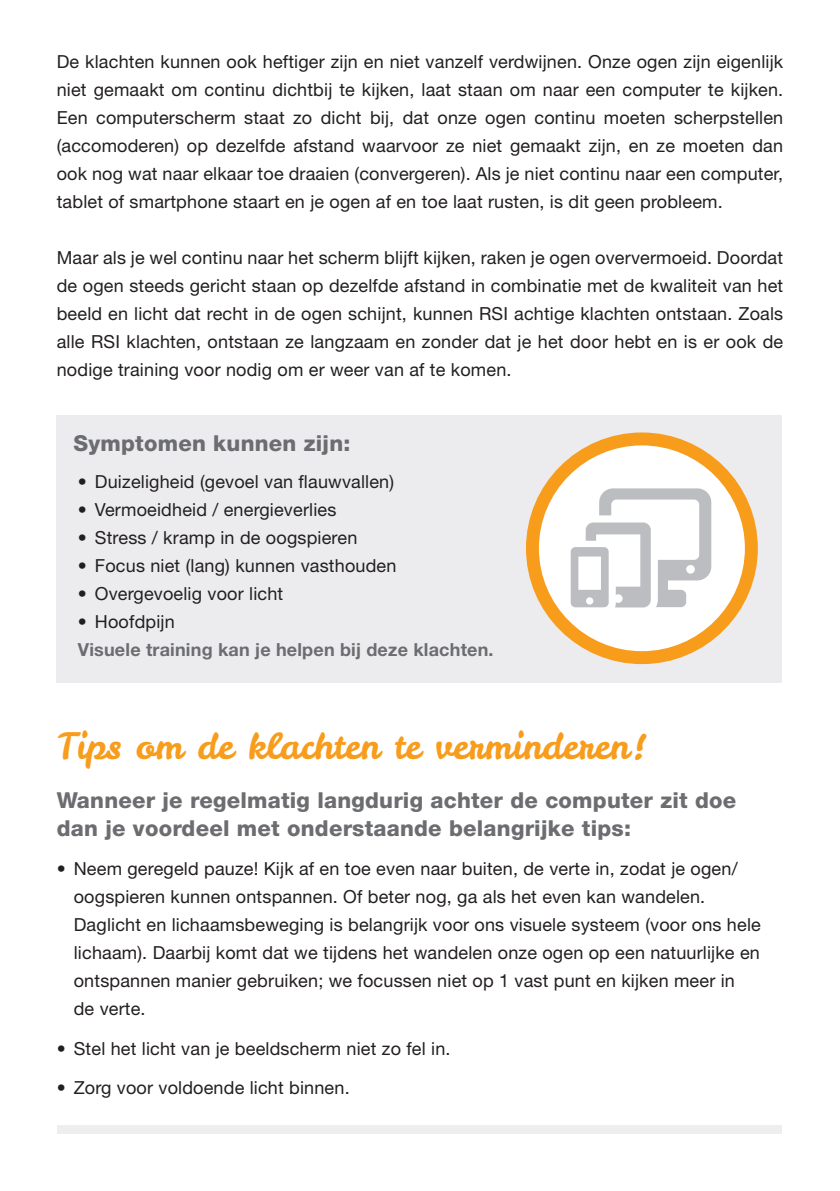
<style>
.page{position:relative;width:840px;height:1191px;background:#fff}
.page>*{position:absolute;margin:0;border:0;box-sizing:border-box;transform-origin:0 0}
.t1{font:36px "Leckerli One";color:#f89c1c}
.t2{font:800 22px/28px "Helvetica Neue LT Std";letter-spacing:.01em;color:#6c6d70}
.t3{font:18px/28px "Helvetica Neue LT Std";letter-spacing:.01em;color:#231f20;text-align:justify}
.t4{font:700 18px "Helvetica Neue LT Std";letter-spacing:.01em;color:#6c6d70}
</style>
<div class="page">
<div style="left:57px;top:1125px;width:724px;height:9px;background:#eeeeef"></div>
<div style="left:57px;top:415px;width:724px;height:267px;background:#ececee"></div>
<div style="left:525px;top:432px;width:232px;height:232px;background:#f89c1c;border-radius:50%"></div>
<div style="left:538px;top:445px;width:206px;height:206px;background:#fff;border-radius:50%"></div>
<svg style="left:570px;top:488px;width:141px;height:119px"></svg>
<p class="t3" style="left:57px;top:47px;width:727px">De klachten kunnen ook heftiger zijn en niet vanzelf verdwijnen. Onze ogen zijn eigenlijk niet gemaakt om continu dichtbij te kijken, laat staan om naar een computer te kijken.<br>Een computerscherm staat zo dicht bij, dat onze ogen continu moeten scherpstellen (accomoderen) op dezelfde afstand waarvoor ze niet gemaakt zijn, en ze moeten dan ook nog wat naar elkaar toe draaien (convergeren). Als je niet continu naar een computer, tablet of smartphone staart en je ogen af en toe laat rusten, is dit geen probleem.</p>
<p class="t3" style="left:57px;top:243px;width:727px">Maar als je wel continu naar het scherm blijft kijken, raken je ogen oververmoeid. Doordat de ogen steeds gericht staan op dezelfde afstand in combinatie met de kwaliteit van het beeld en licht dat recht in de ogen schijnt, kunnen RSI achtige klachten ontstaan. Zoals alle RSI klachten, ontstaan ze langzaam en zonder dat je het door hebt en is er ook de nodige training voor nodig om er weer van af te komen.</p>
<p class="t2" style="left:74px;top:429px;width:278px">Symptomen kunnen zijn:</p>
<p class="t3" style="left:78px;top:467px;width:317px">• Duizeligheid (gevoel van flauwvallen)</p>
<p class="t3" style="left:78px;top:495px;width:260px">• Vermoeidheid / energieverlies</p>
<p class="t3" style="left:78px;top:523px;width:281px">• Stress / kramp in de oogspieren</p>
<p class="t3" style="left:78px;top:551px;width:320px">• Focus niet (lang) kunnen vasthouden</p>
<p class="t3" style="left:78px;top:579px;width:207px">• Overgevoelig voor licht</p>
<p class="t3" style="left:78px;top:607px;width:98px">• Hoofdpijn</p>
<p class="t4" style="left:78px;top:638px;width:417px">Visuele training kan je helpen bij deze klachten.</p>
<p class="t1" style="left:57px;top:722px;width:591px">Tips om de klachten te verminderen!</p>
<p class="t2" style="left:57px;top:786px;width:680px">Wanneer je regelmatig langdurig achter de computer zit doe dan je voordeel met onderstaande belangrijke tips:</p>
<p class="t3" style="left:74px;top:854px;width:688px;text-align:left;text-indent:-17px">• Neem geregeld pauze! Kijk af en toe even naar buiten, de verte in, zodat je ogen/ oogspieren kunnen ontspannen. Of beter nog, ga als het even kan wandelen.<br>Daglicht en lichaamsbeweging is belangrijk voor ons visuele systeem (voor ons hele lichaam). Daarbij komt dat we tijdens het wandelen onze ogen op een natuurlijke en ontspannen manier gebruiken; we focussen niet op 1 vast punt en kijken meer in<br>de verte.</p>
<p class="t3" style="left:57px;top:1034px;width:395px">• Stel het licht van je beeldscherm niet zo fel in.</p>
<p class="t3" style="left:57px;top:1073px;width:294px">• Zorg voor voldoende licht binnen.</p>
</div>
